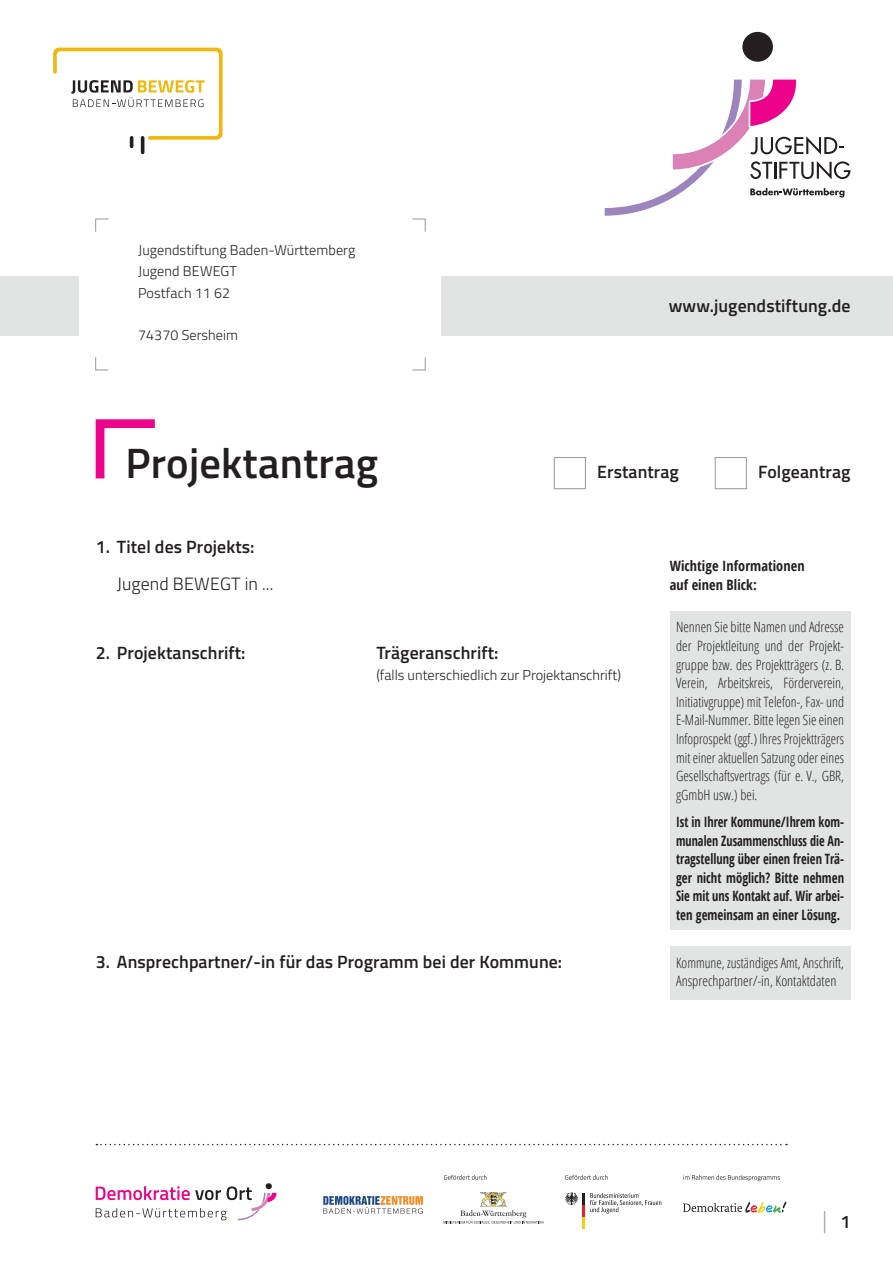
<style>
.page{position:relative;width:893px;height:1263px;background:#fff}
.page>*{position:absolute;margin:0;border:0;box-sizing:border-box;transform-origin:0 0}
.t1{font:600 42.6px "Titillium Web";letter-spacing:.005em;color:#231f20}
.t2{font:300 23.4px "Titillium Web";color:#999797;scale:.77 1}
.t3{font:600 17.85px "Titillium Web";letter-spacing:.005em;color:#231f20}
.t4{font:300 17.85px "Titillium Web";letter-spacing:.005em;color:#231f20}
.t5{font:300 14.25px/18.6px "Open Sans Condensed";color:#231f20;text-align:justify}
.t6{font:700 14.25px/18.6px "Open Sans Condensed";color:#231f20;text-align:justify;scale:.87 1}
.t7{font:300 14.25px/21.3px "Titillium Web";letter-spacing:.005em;color:#231f20}
.t8{font:300 14.25px/18.6px "Open Sans Condensed";color:#231f20;scale:.96 1}
.t9{font:700 14.25px/18.6px "Open Sans Condensed";color:#231f20}
.s1{font-weight:600;font-size:18px;color:#231f20}
</style>
<div class="page">
<svg style="left:96px;top:1144px;width:691px;height:1px"></svg>
<svg style="left:323px;top:1196px;width:100px;height:18px"></svg>
<svg style="left:565px;top:1192px;width:19px;height:36px"></svg>
<svg style="left:590px;top:1193px;width:71px;height:20px"></svg>
<svg style="left:683px;top:1201px;width:104px;height:12px"></svg>
<img style="left:480px;top:1192px;width:27px;height:14px">
<svg style="left:443px;top:1210px;width:100px;height:14px"></svg>
<svg style="left:444px;top:1175px;width:43px;height:5px"></svg>
<svg style="left:565px;top:1175px;width:43px;height:5px"></svg>
<svg style="left:683px;top:1175px;width:97px;height:6px"></svg>
<svg style="left:96px;top:1183px;width:181px;height:37px"></svg>
<div style="left:0;top:276px;width:893px;height:60px;background:#e2e4e4"></div>
<div style="left:742px;top:32px;width:31px;height:30px;background:#231f20;border-radius:50%"></div>
<svg style="left:605px;top:80px;width:245px;height:136px"></svg>
<svg style="left:96px;top:419px;width:59px;height:59px"></svg>
<hr style="left:141px;top:136px;width:3px;height:18px;background:#231f20;border-radius:2px">
<svg style="left:53px;top:48px;width:170px;height:100px"></svg>
<div style="left:80px;top:219px;width:361px;height:151px;background:#fff"></div>
<svg style="left:95px;top:218px;width:14px;height:14px"></svg>
<svg style="left:412px;top:218px;width:14px;height:14px"></svg>
<svg style="left:95px;top:357px;width:14px;height:14px"></svg>
<svg style="left:412px;top:357px;width:14px;height:14px"></svg>
<div style="left:554px;top:457px;width:32px;height:32px;border:1px solid #999797"></div>
<div style="left:715px;top:457px;width:32px;height:32px;border:1px solid #999797"></div>
<div style="left:670px;top:611px;width:180px;height:319px;background:#e2e4e4"></div>
<div style="left:670px;top:946px;width:180px;height:53px;background:#e2e4e4"></div>
<p class="t7" style="left:138px;top:239px;width:219px">Jugendstiftung Baden-Württemberg<br>Jugend BEWEGT<br>Postfach 11 62</p>
<p class="t7" style="left:138px;top:324px;width:101px">74370 Sersheim</p>
<h1 class="t1" style="left:126px;top:431px;width:254px">Projektantrag</h1>
<p class="t3" style="left:96px;top:533px;width:160px">1. Titel des Projekts:</p>
<p class="t4" style="left:117px;top:571px;width:158px">Jugend BEWEGT in ...</p>
<p class="t3" style="left:669px;top:293px;width:183px">www.jugendstiftung.de</p>
<p class="t3" style="left:597px;top:459px;width:83px">Erstantrag</p>
<p class="t3" style="left:758px;top:459px;width:94px">Folgeantrag</p>
<p class="t9" style="left:670px;top:557px;width:136px">Wichtige Informationen auf einen Blick:</p>
<p class="t3" style="left:96px;top:639px;width:151px">2. Projektanschrift:</p>
<p class="t3" style="left:376px;top:639px;width:124px">Trägeranschrift:</p>
<p class="t7" style="left:376px;top:664px;width:246px">(falls unterschiedlich zur Projektanschrift)</p>
<p class="t3" style="left:96px;top:948px;width:468px">3. Ansprechpartner/-in für das Programm bei der Kommune:</p>
<p class="t5" style="left:676px;top:617px;width:169px">Nennen Sie bitte Namen und Adresse der Projektleitung und der Projekt&shy;gruppe bzw. des Projektträgers (z. B.<br>Verein, Arbeitskreis, Förderverein, Initiativgruppe) mit Telefon-, Fax- und E-Mail-Nummer. Bitte legen Sie einen Infoprospekt (ggf.) Ihres Projektträgers mit einer aktuellen Satzung oder eines Gesellschaftsvertrags (für e. V., GBR, gGmbH usw.) bei.</p>
<p class="t6" style="left:676px;top:812px;width:195px">Ist in Ihrer Kommune/Ihrem kom&shy;munalen Zusammenschluss die An&shy;tragstellung über einen freien Trä&shy;ger nicht möglich? Bitte nehmen Sie mit uns Kontakt auf. Wir arbei&shy;ten gemeinsam an einer Lösung.</p>
<p class="t8" style="left:676px;top:952px;width:176px">Kommune, zuständiges Amt, Anschrift,<br>Ansprechpartner/-in, Kontaktdaten</p>
<h2 class="t2" style="left:823px;top:1202px;width:37px">| <span class="s1">1</span></h2>
</div>
